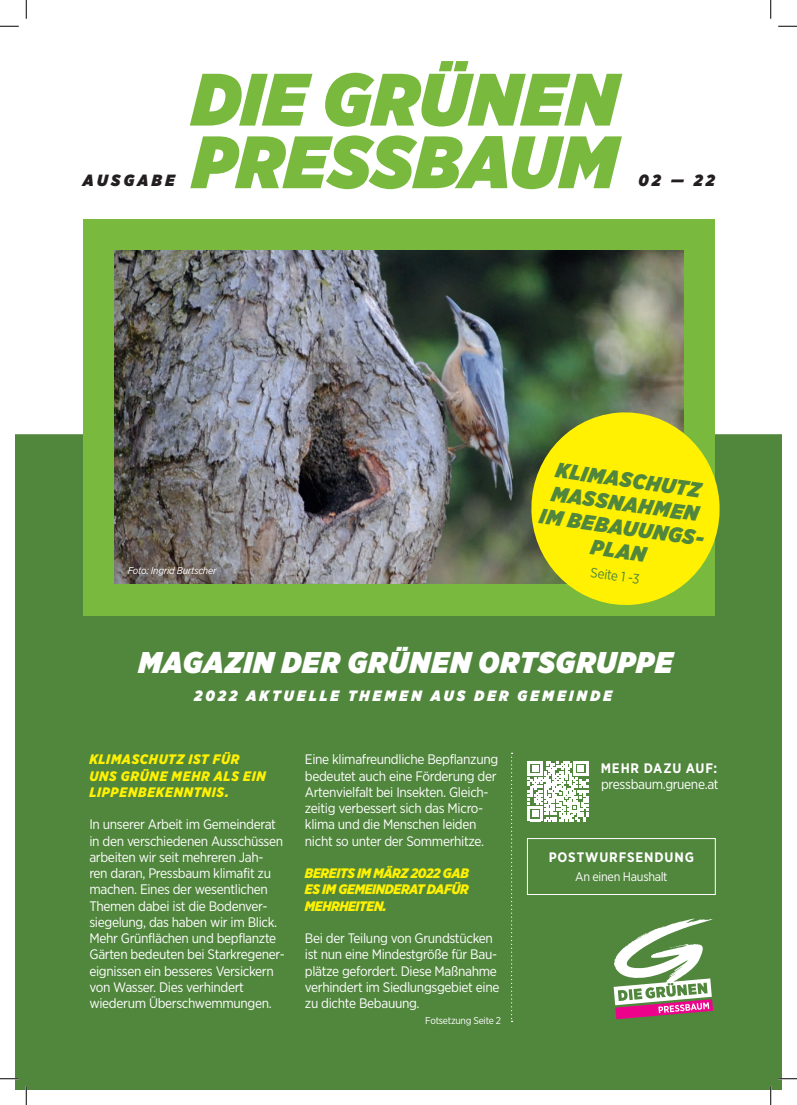
<style>
.page{position:relative;width:797px;height:1105px;background:#fff}
.page>*{position:absolute;margin:0;border:0;box-sizing:border-box;transform-origin:0 0}
.t1{font:italic 900 74px "Gotham Narrow";letter-spacing:.015em;color:#79ba3e}
.t2{font:italic 900 30px "Gotham Narrow";letter-spacing:.04em;color:#fff}
.t3{font:italic 900 21.25px/23.8px "Gotham Narrow";color:#51863d;text-align:center}
.t4{font:italic 900 16.25px "Gotham Narrow";letter-spacing:.2em;color:#231f20}
.t5{font:italic 900 15px "Gotham Narrow";letter-spacing:.215em;color:#fff}
.t6{font:13.75px/16.2px "Gotham Narrow";letter-spacing:-.025em;color:#fff}
.t7{font:italic 900 13.75px/16.2px "Gotham Narrow";letter-spacing:.05em;color:#fff101}
.t8{font:italic 900 13.75px/16.2px "Gotham Narrow";letter-spacing:.03em;color:#fff101;text-align:justify}
.t9{font:700 13.75px "Gotham Narrow";letter-spacing:.06em;color:#fff}
.t10{font:13.75px "Gotham Narrow";color:#51863d}
.t11{font:12.5px "Gotham Narrow";letter-spacing:-.025em;color:#fff}
.t12{font:italic 10px "Gotham Narrow";letter-spacing:-.02em;color:#fff}
.t13{font:10px "Gotham Narrow";letter-spacing:-.025em;color:#fff}
</style>
<div class="page">
<div style="left:16px;top:435px;width:765px;height:654px;background:#51863d"></div>
<div style="left:83px;top:219px;width:632px;height:396px;background:#79ba3e"></div>
<img style="left:115px;top:251px;width:568px;height:332px">
<svg style="left:527px;top:408px;width:197px;height:197px;background:#d6d713"></svg>
<svg style="left:613px;top:918px;width:100px;height:101px"></svg>
<svg style="left:511px;top:753px;width:1px;height:269px"></svg>
<svg style="left:528px;top:761px;width:60px;height:60px"></svg>
<div style="left:527px;top:838px;width:188px;height:57px;border:1px solid #fff"></div>
<svg style="left:0;top:25px;width:19px;height:2px"></svg>
<svg style="left:778px;top:25px;width:19px;height:2px"></svg>
<svg style="left:0;top:1078px;width:19px;height:1px"></svg>
<svg style="left:778px;top:1078px;width:19px;height:1px"></svg>
<svg style="left:25px;top:0;width:2px;height:19px"></svg>
<svg style="left:25px;top:1086px;width:2px;height:19px"></svg>
<svg style="left:770px;top:0;width:1px;height:19px"></svg>
<svg style="left:770px;top:1086px;width:1px;height:19px"></svg>
<p class="t4" style="left:83px;top:170px;width:93px">AUSGABE</p>
<h1 class="t1" style="left:192px;top:49px;width:426px">DIE GRÜNEN</h1>
<h1 class="t1" style="left:193px;top:112px;width:425px">PRESSBAUM</h1>
<p class="t4" style="left:638px;top:170px;width:78px">02 — 22</p>
<h3 class="t3" style="left:548px;top:456px;width:170px;rotate:8deg">KLIMASCHUTZ<br>MASSNAHMEN<br>IM BEBAUUNGS-<br>PLAN</h3>
<p class="t12" style="left:128px;top:565px;width:90px">Foto: Ingrid Burtscher</p>
<p class="t10" style="left:591px;top:564px;width:51px;rotate:8deg">Seite 1 -3</p>
<h2 class="t2" style="left:139px;top:642px;width:535px">MAGAZIN DER GRÜNEN ORTSGRUPPE</h2>
<p class="t5" style="left:194px;top:685px;width:419px">2022 AKTUELLE THEMEN AUS DER GEMEINDE</p>
<p class="t7" style="left:89px;top:751px;width:178px">KLIMASCHUTZ IST FÜR<br>UNS GRÜNE MEHR ALS EIN<br>LIPPENBEKENNTNIS.</p>
<p class="t6" style="left:89px;top:816px;width:197px">In unserer Arbeit im Gemeinderat in den verschiedenen Ausschüssen arbeiten wir seit mehreren Jah&shy;ren daran, Pressbaum klimafit zu machen. Eines der wesentlichen<br>Themen dabei ist die Bodenver&shy;siegelung, das haben wir im Blick.<br>Mehr Grünflächen und bepflanzte<br>Gärten bedeuten bei Starkregener&shy;eignissen ein besseres Versickern von Wasser. Dies verhindert wiederum Überschwemmungen.</p>
<p class="t6" style="left:305px;top:751px;width:195px">Eine klimafreundliche Bepflanzung bedeutet auch eine Förderung der Artenvielfalt bei Insekten. Gleich&shy;zeitig verbessert sich das Micro&shy;klima und die Menschen leiden nicht so unter der Sommerhitze.</p>
<p class="t8" style="left:305px;top:865px;width:166px">BEREITS IM MÄRZ 2022 GAB ES IM GEMEINDERAT DAFÜR MEHRHEITEN.</p>
<p class="t6" style="left:305px;top:930px;width:196px">Bei der Teilung von Grundstücken ist nun eine Mindestgröße für Bau&shy;plätze gefordert. Diese Maßnahme verhindert im Siedlungsgebiet eine zu dichte Bebauung.</p>
<p class="t13" style="left:425px;top:1015px;width:77px">Fotsetzung Seite 2</p>
<p class="t9" style="left:600px;top:759px;width:118px">MEHR DAZU AUF:</p>
<p class="t6" style="left:601px;top:776px;width:119px">pressbaum.gruene.at</p>
<p class="t9" style="left:549px;top:849px;width:147px">POSTWURFSENDUNG</p>
<p class="t11" style="left:575px;top:869px;width:94px">An einen Haushalt</p>
</div>
